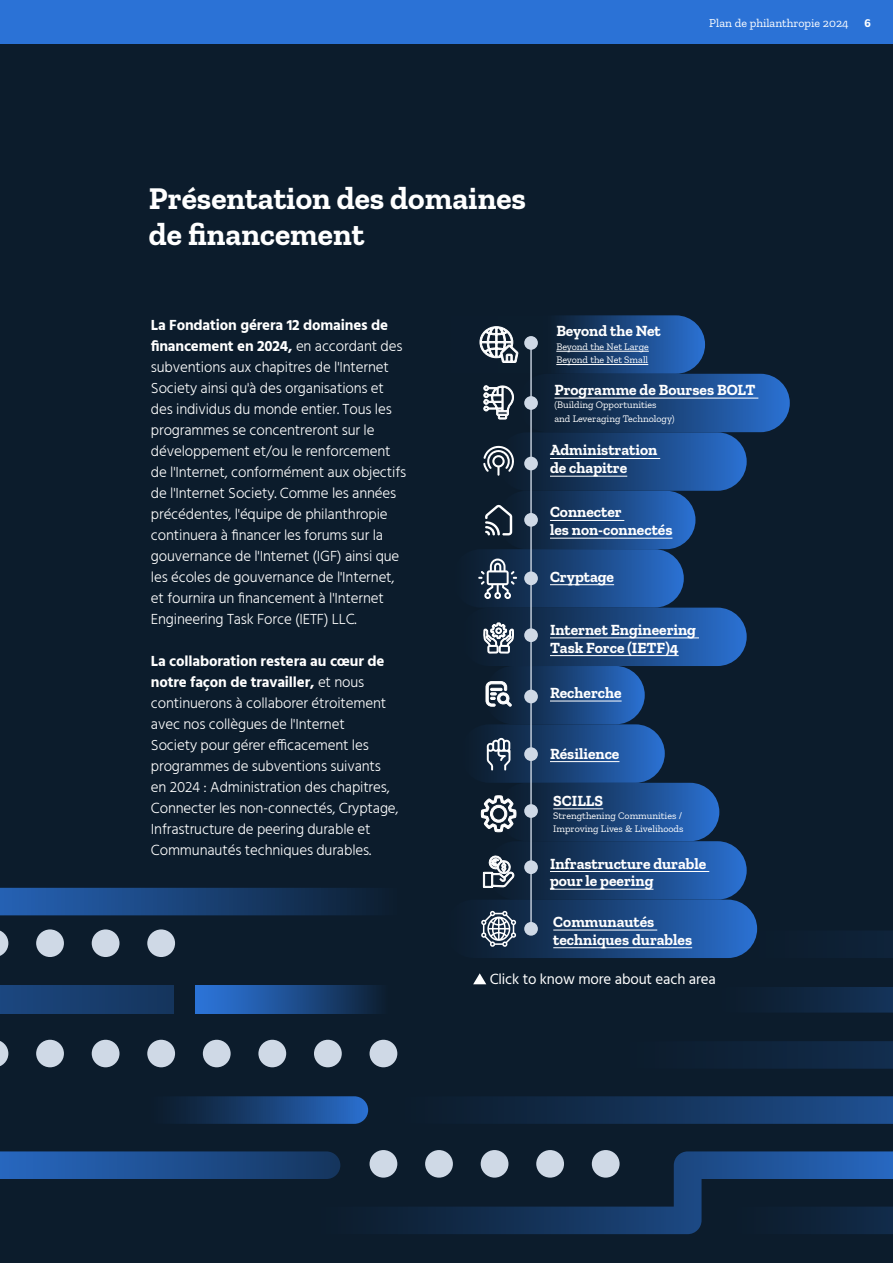
<style>
.page{position:relative;width:893px;height:1263px;background:#fff}
.page>*{position:absolute;margin:0;border:0;box-sizing:border-box;transform-origin:0 0}
.t1{font:700 31.5px/36px "Zilla Slab";color:#fff}
.t2{font:700 15.45px/17.7px "Zilla Slab";color:#fff}
.t3{font:300 15px/21px "Hind";letter-spacing:-.01em;color:#fff}
.t4{font:15px "Hind";letter-spacing:-.01em;color:#fff}
.t5{font:12px "Zilla Slab";color:#fff}
.t6{font:700 12px "Zilla Slab";color:#fff}
.t7{font:9.9px/13.2px "Zilla Slab";color:#fff}
.s1{font-weight:700}
</style>
<div class="page">
<div style="left:0;top:0;width:893px;height:45px;background:#2b72d6"></div>
<div style="left:0;top:45px;width:893px;height:1218px;background:#0c1c2c"></div>
<svg style="left:747px;top:930px;width:146px;height:28px"></svg>
<div style="left:0;top:986px;width:174px;height:27px;background:linear-gradient(to right,#1b4780,#15355d)"></div>
<div style="left:196px;top:986px;width:192px;height:27px;background:linear-gradient(to right,#2e79e3,#0e2136)"></div>
<svg style="left:772px;top:987px;width:121px;height:26px"></svg>
<svg style="left:174px;top:1096px;width:194px;height:28px;background:#1a437a"></svg>
<svg style="left:479px;top:1096px;width:414px;height:28px;background:#153761"></svg>
<svg style="left:725px;top:1041px;width:168px;height:28px"></svg>
<svg style="left:0;top:1151px;width:156px;height:28px;background:#225ba8"></svg>
<svg style="left:156px;top:1151px;width:737px;height:83px"></svg>
<svg style="left:729px;top:1206px;width:164px;height:28px"></svg>
<svg style="left:0;top:929px;width:175px;height:28px"></svg>
<svg style="left:0;top:1040px;width:397px;height:27px"></svg>
<svg style="left:370px;top:1150px;width:250px;height:27px"></svg>
<svg style="left:0;top:888px;width:374px;height:27px;background:#1a4278"></svg>
<svg style="left:473px;top:973px;width:13px;height:11px"></svg>
<div style="left:497px;top:783px;width:222px;height:58px;background:linear-gradient(to right,#0b161f,#296dcb);border-radius:29px"></div>
<div style="left:497px;top:491px;width:198px;height:58px;background:linear-gradient(to right,#0e1922,#2a6dcb);border-radius:29px"></div>
<div style="left:486px;top:841px;width:261px;height:59px;background:linear-gradient(to right,#0a151f,#296dcb);border-radius:29px"></div>
<svg style="left:382px;top:315px;width:323px;height:59px"></svg>
<div style="left:452px;top:549px;width:232px;height:59px;background:linear-gradient(to right,#0a1621,#2a6dca);border-radius:29px"></div>
<div style="left:460px;top:724px;width:205px;height:59px;background:linear-gradient(to right,#0b1721,#296dcb);border-radius:29px"></div>
<div style="left:484px;top:666px;width:161px;height:58px;background:linear-gradient(to right,#0a1620,#2c6fcc);border-radius:29px"></div>
<svg style="left:460px;top:608px;width:287px;height:58px;background:#1c467e"></svg>
<hr style="left:553px;top:808px;width:50px;height:1px;background:#fff">
<hr style="left:550px;top:520px;width:74px;height:1px;background:#fff">
<hr style="left:550px;top:538px;width:122px;height:1px;background:#fff">
<hr style="left:550px;top:871px;width:159px;height:1px;background:#fff">
<hr style="left:550px;top:889px;width:103px;height:1px;background:#fff">
<hr style="left:550px;top:637px;width:149px;height:1px;background:#fff">
<hr style="left:550px;top:655px;width:129px;height:1px;background:#fff">
<hr style="left:556px;top:351px;width:93px;height:1px;background:#fff">
<hr style="left:556px;top:364px;width:92px;height:1px;background:#fff">
<hr style="left:550px;top:584px;width:64px;height:1px;background:#fff">
<hr style="left:550px;top:761px;width:69px;height:1px;background:#fff">
<hr style="left:550px;top:701px;width:72px;height:1px;background:#fff">
<svg style="left:485px;top:505px;width:27px;height:30px"></svg>
<svg style="left:487px;top:738px;width:23px;height:32px"></svg>
<svg style="left:486px;top:681px;width:25px;height:26px"></svg>
<svg style="left:481px;top:795px;width:35px;height:37px"></svg>
<svg style="left:483px;top:855px;width:32px;height:33px"></svg>
<svg style="left:478px;top:558px;width:39px;height:95px"></svg>
<div style="left:518px;top:374px;width:272px;height:58px;background:linear-gradient(to right,#0a161f,#296dcb);border-radius:29px"></div>
<hr style="left:554px;top:398px;width:204px;height:1px;background:#fff">
<svg style="left:480px;top:327px;width:38px;height:36px"></svg>
<div style="left:497px;top:432px;width:250px;height:59px;background:linear-gradient(to right,#0a1620,#296cc9);border-radius:29px"></div>
<hr style="left:550px;top:458px;width:110px;height:1px;background:#fff">
<hr style="left:550px;top:476px;width:77px;height:1px;background:#fff">
<svg style="left:483px;top:446px;width:33px;height:30px"></svg>
<div style="left:445px;top:900px;width:312px;height:58px;background:linear-gradient(to right,#0a1620,#2b6ecc);border-radius:29px"></div>
<hr style="left:553px;top:930px;width:104px;height:1px;background:#fff">
<hr style="left:553px;top:947px;width:139px;height:1px;background:#fff">
<svg style="left:481px;top:910px;width:35px;height:37px"></svg>
<div style="left:524px;top:336px;width:14px;height:14px;background:#cfd9e6;border-radius:50%"></div>
<div style="left:524px;top:396px;width:14px;height:14px;background:#cfd9e6;border-radius:50%"></div>
<div style="left:524px;top:457px;width:14px;height:13px;background:#cfd9e6;border-radius:50%"></div>
<div style="left:524px;top:513px;width:14px;height:14px;background:#cfd9e6;border-radius:50%"></div>
<div style="left:524px;top:571px;width:14px;height:14px;background:#cfd9e6;border-radius:50%"></div>
<div style="left:524px;top:628px;width:14px;height:14px;background:#cfd9e6;border-radius:50%"></div>
<div style="left:524px;top:690px;width:14px;height:13px;background:#cfd9e6;border-radius:50%"></div>
<div style="left:524px;top:747px;width:14px;height:14px;background:#cfd9e6;border-radius:50%"></div>
<div style="left:524px;top:804px;width:14px;height:14px;background:#cfd9e6;border-radius:50%"></div>
<div style="left:524px;top:860px;width:14px;height:14px;background:#cfd9e6;border-radius:50%"></div>
<div style="left:524px;top:922px;width:14px;height:14px;background:#cfd9e6;border-radius:50%"></div>
<hr style="left:530px;top:342px;width:2px;height:587px;background:#cfd9e6">
<svg style="left:483px;top:385px;width:31px;height:34px"></svg>
<p class="t5" style="left:709px;top:16px;width:141px">Plan de philanthropie 2024</p>
<p class="t6" style="left:864px;top:16px;width:8px">6</p>
<h1 class="t1" style="left:149px;top:181px;width:379px">Présentation des domaines de financement</h1>
<p class="t3" style="left:151px;top:315px;width:257px"><span class="s1">La Fondation gérera 12 domaines de financement en 2024,</span> en accordant des subventions aux chapitres de l'Internet Society ainsi qu'à des organisations et des individus du monde entier. Tous les programmes se concentreront sur le développement et/ou le renforcement de l'Internet, conformément aux objectifs de l'Internet Society. Comme les années précédentes, l'équipe de philanthropie continuera à financer les forums sur la gouvernance de l'Internet (IGF) ainsi que les écoles de gouvernance de l'Internet, et fournira un financement à l'Internet Engineering Task Force (IETF) LLC.</p>
<p class="t3" style="left:151px;top:651px;width:249px"><span class="s1">La collaboration restera au cœur de notre façon de travailler,</span> et nous continuerons à collaborer étroitement avec nos collègues de l'Internet<br>Society pour gérer efficacement les programmes de subventions suivants en 2024 : Administration des chapitres, Connecter les non-connectés, Cryptage, Infrastructure de peering durable et Communautés techniques durables.</p>
<p class="t2" style="left:556px;top:323px;width:106px">Beyond the Net</p>
<p class="t7" style="left:556px;top:340px;width:94px">Beyond the Net Large<br>Beyond the Net Small</p>
<p class="t2" style="left:554px;top:381px;width:203px">Programme de Bourses BOLT</p>
<p class="t7" style="left:554px;top:398px;width:122px">(Building Opportunities and Leveraging Technology)</p>
<p class="t2" style="left:550px;top:442px;width:109px">Administration de chapitre</p>
<p class="t2" style="left:550px;top:503px;width:124px">Connecter<br>les non-connectés</p>
<p class="t2" style="left:550px;top:568px;width:66px">Cryptage</p>
<p class="t2" style="left:550px;top:621px;width:148px">Internet Engineering<br>Task Force (IETF)4</p>
<p class="t2" style="left:550px;top:684px;width:73px">Recherche</p>
<p class="t2" style="left:550px;top:745px;width:71px">Résilience</p>
<p class="t2" style="left:553px;top:792px;width:51px">SCILLS</p>
<p class="t7" style="left:553px;top:809px;width:132px">Strengthening Communities /<br>Improving Lives &amp; Livelihoods</p>
<p class="t2" style="left:550px;top:854px;width:158px">Infrastructure durable pour le peering</p>
<p class="t2" style="left:553px;top:913px;width:140px">Communautés techniques durables</p>
<p class="t4" style="left:490px;top:969px;width:228px">Click to know more about each area</p>
</div>
